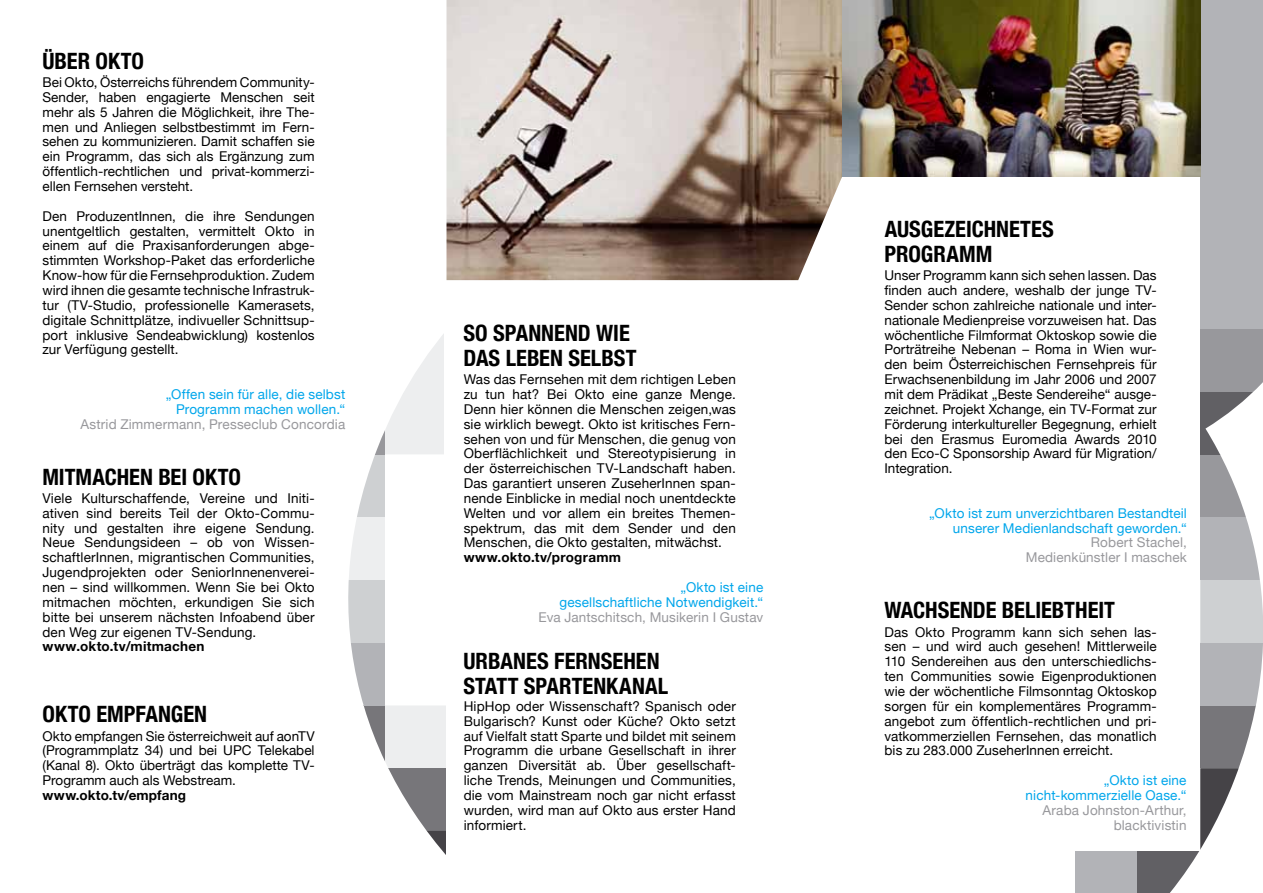
<style>
.page{position:relative;width:1263px;height:893px;background:#fff}
.page>*{position:absolute;margin:0;border:0;box-sizing:border-box;transform-origin:0 0}
.t1{font:700 condensed 22.5px/24.8px "Helvetica Neue";color:#000}
.t2{font:13.5px/14.9px "Helvetica Neue";letter-spacing:.005em;color:#000;text-align:justify}
.t3{font:13.5px/14.9px "Helvetica Neue";letter-spacing:.01em;color:#00a6eb;text-align:right}
.t4{font:13.5px/14.9px "Helvetica Neue";letter-spacing:.01em;color:#98989c;text-align:right}
.t5{font:700 13.5px "Helvetica Neue";letter-spacing:.02em;color:#000}
</style>
<div class="page">
<div style="left:322px;top:517px;width:63px;height:63px;background:linear-gradient(to right,#fff,#e8e9ea)"></div>
<svg style="left:357px;top:455px;width:28px;height:62px;fill:#ced0d2"></svg>
<div style="left:348px;top:580px;width:37px;height:63px;background:#ced0d2"></div>
<div style="left:1200px;top:580px;width:63px;height:63px;background:#ced0d2"></div>
<div style="left:1200px;top:0;width:63px;height:329px;background:#b2b3b7"></div>
<div style="left:1200px;top:517px;width:63px;height:63px;background:#b2b3b7"></div>
<svg style="left:351px;top:643px;width:34px;height:62px;background:#bdbec2"></svg>
<div style="left:1200px;top:643px;width:63px;height:62px;background:#b2b3b7"></div>
<div style="left:1200px;top:329px;width:63px;height:63px;background:#98989c"></div>
<svg style="left:1200px;top:455px;width:46px;height:62px;fill:#98989c"></svg>
<svg style="left:1200px;top:392px;width:53px;height:63px"></svg>
<svg style="left:375px;top:334px;width:69px;height:121px;fill:#edeeef"></svg>
<svg style="left:363px;top:705px;width:893px;height:188px"></svg>
<div style="left:446px;top:0;width:754px;height:850px;background:#fff"></div>
<hr style="left:510px;top:889px;width:565px;height:4px;background:#fff">
<div style="left:446px;top:0;width:345px;height:893px;background:#fff"></div>
<img style="left:446px;top:0;width:396px;height:280px">
<img style="left:842px;top:0;width:358px;height:176px">
<h1 class="t1" style="left:42px;top:48px;width:103px">ÜBER OKTO</h1>
<p class="t2" style="left:43px;top:75px;width:274px">Bei Okto, Österreichs führendem Community - Sender, haben engagierte Menschen seit mehr als 5 Jahren die Möglichkeit, ihre The&shy;men und Anliegen selbstbestimmt im Fern&shy;sehen zu kommunizieren. Damit schaffen sie ein Programm, das sich als Ergänzung zum öffentlich-rechtlichen und privat-kommerzi&shy;ellen Fernsehen versteht.</p>
<p class="t2" style="left:43px;top:208px;width:274px">Den ProduzentInnen, die ihre Sendungen unentgeltlich gestalten, vermittelt Okto in einem auf die Praxisanforderungen abge&shy;stimmten Workshop-Paket das erforderliche Know-how für die Fernsehproduktion. Zudem wird ihnen die gesamte technische Infrastruk&shy;tur (TV-Studio, professionelle Kamerasets, digitale Schnittplätze, indivueller Schnittsup&shy;port inklusive Sendeabwicklung) kostenlos zur Verfügung gestellt.</p>
<p class="t3" style="left:166px;top:387px;width:181px">„Offen sein für alle, die selbst<br>Programm machen wollen.“</p>
<p class="t4" style="left:81px;top:416px;width:266px">Astrid Zimmermann, Presseclub Concordia</p>
<h1 class="t1" style="left:42px;top:464px;width:47px">MITMACHEN</h1>
<h1 class="t1" style="left:158px;top:464px;width:84px">BEI OKTO</h1>
<p class="t2" style="left:43px;top:490px;width:274px">Viele Kulturschaffende, Vereine und Initi&shy;ativen sind bereits Teil der Okto-Commu&shy;nity und gestalten ihre eigene Sendung.<br>Neue Sendungsideen – ob von Wissen&shy;schaftlerInnen, migrantischen Communities, Jugendprojekten oder SeniorInnenenverei&shy;nen – sind willkommen. Wenn Sie bei Okto mitmachen möchten, erkundigen Sie sich bitte bei unserem nächsten Infoabend über den Weg zur eigenen TV-Sendung.</p>
<p class="t5" style="left:43px;top:638px;width:163px">www.okto.tv/mitmachen</p>
<h1 class="t1" style="left:43px;top:701px;width:153px">OKTO EMPFANGEN</h1>
<p class="t2" style="left:43px;top:728px;width:274px">Okto empfangen Sie österreichweit auf aonTV (Programmplatz 34) und bei UPC Telekabel (Kanal 8). Okto überträgt das komplette TV-Programm auch als Webstream.</p>
<p class="t5" style="left:43px;top:787px;width:145px">www.okto.tv/empfang</p>
<h1 class="t1" style="left:463px;top:320px;width:66px">SO SPANNEN</h1>
<h1 class="t1" style="left:463px;top:320px;width:175px;text-indent:114px">D WIE<br>DAS LEBEN SELBST</h1>
<p class="t2" style="left:464px;top:372px;width:274px">Was das Fernsehen mit dem richtigen Leben zu tun hat? Bei Okto eine ganze Menge.<br>Denn hier können die Menschen zeigen,was sie wirklich bewegt. Okto ist kritisches Fern&shy;sehen von und für Menschen, die genug von Oberflächlichkeit und Stereotypisierung in der österreichischen TV-Landschaft haben.<br>Das garantiert unseren ZuseherInnen span&shy;nende Einblicke in medial noch unentdeckte Welten und vor allem ein breites Themen&shy;spektrum, das mit dem Sender und den Menschen, die Okto gestalten, mitwächst.</p>
<p class="t5" style="left:464px;top:549px;width:159px">www.okto.tv/programm</p>
<p class="t3" style="left:559px;top:580px;width:205px">„Okto ist eine<br>gesellschaftliche Notwendigkeit.“</p>
<p class="t4" style="left:538px;top:609px;width:226px">Eva Jantschitsch, Musikerin I Gustav</p>
<h1 class="t1" style="left:463px;top:648px;width:206px;text-align:center">FERNSEHEN<br>STATT SPARTEN KANAL</h1>
<h1 class="t1" style="left:463px;top:648px;width:50px">URBANES</h1>
<p class="t2" style="left:464px;top:698px;width:274px">HipHop oder Wissenschaft? Spanisch oder Bulgarisch? Kunst oder Küche? Okto setzt auf Vielfalt statt Sparte und bildet mit seinem Programm die urbane Gesellschaft in ihrer ganzen Diversität ab. Über gesellschaft&shy;liche Trends, Meinungen und Communities, die vom Mainstream noch gar nicht erfasst wurden, wird man auf Okto aus erster Hand informiert.</p>
<h1 class="t1" style="left:885px;top:216px;width:83px">AUSGEZEICHNE</h1>
<h1 class="t1" style="left:1020px;top:216px;width:23px">TES</h1>
<h1 class="t1" style="left:885px;top:241px;width:64px">PROGRAMM</h1>
<p class="t2" style="left:884px;top:268px;width:274px">Unser Programm kann sich sehen lassen. Das finden auch andere, weshalb der junge TV-Sender schon zahlreiche nationale und inter&shy;nationale Medienpreise vorzuweisen hat. Das wöchentliche Filmformat Oktoskop sowie die Porträtreihe Nebenan – Roma in Wien wur&shy;den beim Österreichischen Fernsehpreis für Erwachsenenbildung im Jahr 2006 und 2007 mit dem Prädikat „Beste Sendereihe“ ausge&shy;zeichnet. Projekt Xchange, ein TV-Format zur Förderung interkultureller Begegnung, erhielt bei den Erasmus Euromedia Awards 2010 den Eco-C Sponsorship Award für Migration/ Integration.</p>
<p class="t3" style="left:929px;top:505px;width:259px">„Okto ist zum unverzichtbaren Bestandteil unserer Medienlandschaft geworden.“</p>
<p class="t4" style="left:1026px;top:535px;width:163px">Robert Stachel,<br>Medienkünstler I maschek</p>
<h1 class="t1" style="left:884px;top:598px;width:30px">WACHSEN</h1>
<h1 class="t1" style="left:973px;top:598px;width:144px">DE BELIEBTHEIT</h1>
<p class="t2" style="left:884px;top:624px;width:274px">Das Okto Programm kann sich sehen las&shy;sen – und wird auch gesehen! Mittlerweile 110 Sendereihen aus den unterschiedlichs&shy;ten Communities sowie Eigenproduktionen wie der wöchentliche Filmsonntag Oktoskop sorgen für ein komplementäres Programm&shy;angebot zum öffentlich-rechtlichen und pri&shy;vatkommerziellen Fernsehen, das monatlich bis zu 283.000 ZuseherInnen erreicht.</p>
<p class="t3" style="left:1025px;top:773px;width:162px">„Okto ist eine nicht-kommerzielle Oase.“</p>
<p class="t4" style="left:1042px;top:802px;width:145px">Araba Johnston-Arthur, blacktivistin</p>
</div>
